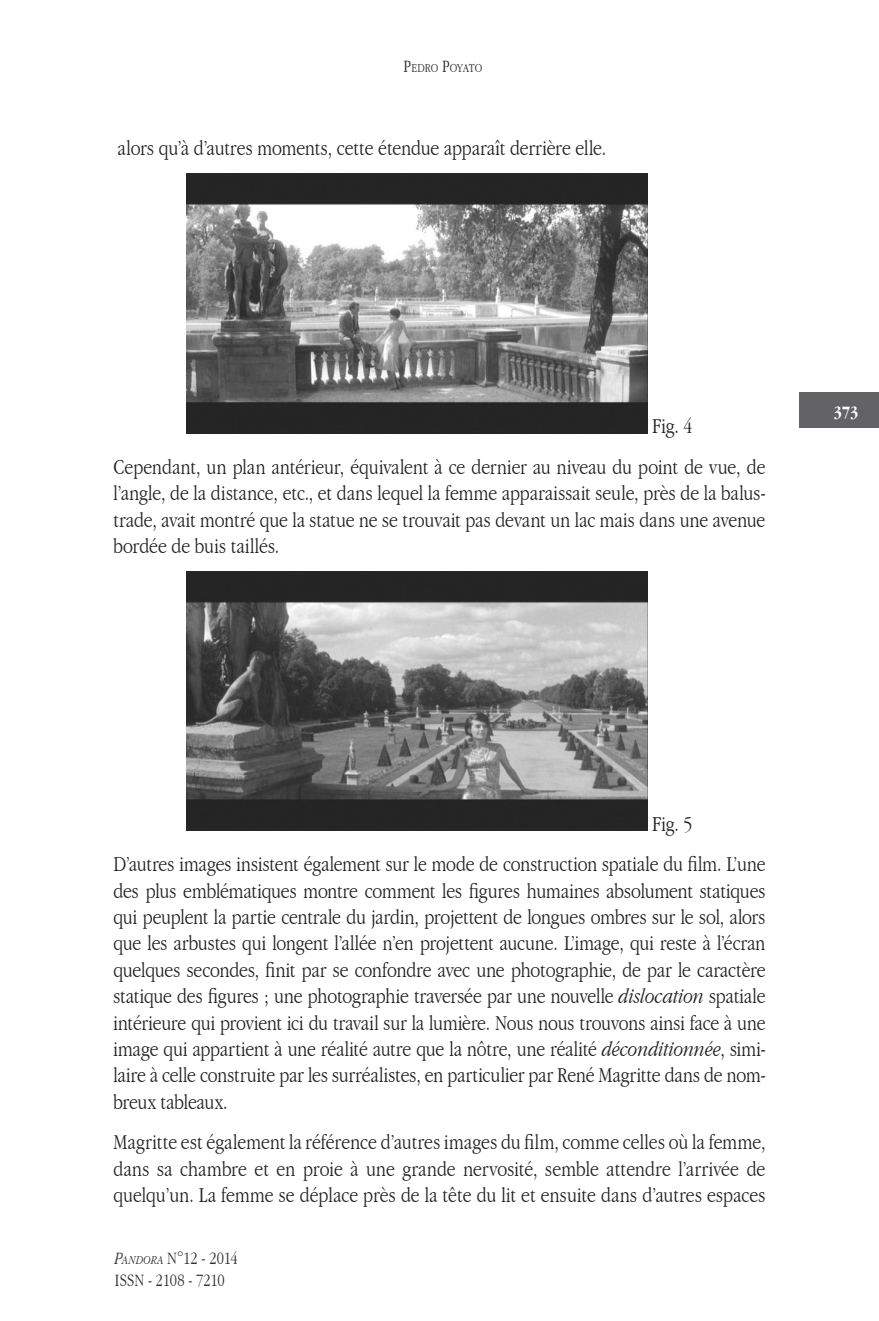
<style>
.page{position:relative;width:879px;height:1321px;background:#fff}
.page>*{position:absolute;margin:0;border:0;box-sizing:border-box;transform-origin:0 0}
.TEXTE{font:300 condensed 22px/26.4px "Garamond";color:#231f20;text-align:justify}
.t1{font:300 condensed 18px/22px "Garamond";letter-spacing:.005em;color:#312f30}
.t2{font:700 condensed 18px "Garamond";color:#fff}
.t3{font:300 condensed 12.6px "Garamond";letter-spacing:.01em;color:#312f30}
.s1{font-size:18px}
.s2{font-style:italic}
.s3{font-style:italic;font-size:12.6px}
</style>
<div class="page">
<div style="left:799px;top:392px;width:80px;height:36px;background:#636366"></div>
<img style="left:187px;top:174px;width:460px;height:259px">
<img style="left:187px;top:571px;width:460px;height:260px">
<p class="t3" style="left:403px;top:61px;width:80px"><span class="s1">P</span>EDRO <span class="s1">P</span>OYATO</p>
<p class="TEXTE" style="left:118px;top:135px;width:490px">alors qu’à d’autres moments, cette étendue apparaît derrière elle.</p>
<p class="TEXTE" style="left:652px;top:413px;width:42px">Fig. 4</p>
<p class="TEXTE" style="left:113px;top:453px;width:653px">Cependant, un plan antérieur, équivalent à ce dernier au niveau du point de vue, de l’angle, de la distance, etc., et dans lequel la femme apparaissait seule, près de la balus&shy;trade, avait montré que la statue ne se trouvait pas devant un lac mais dans une avenue bordée de buis taillés.</p>
<p class="t2" style="left:834px;top:402px;width:26px">373</p>
<p class="TEXTE" style="left:652px;top:810px;width:42px">Fig. 5</p>
<p class="TEXTE" style="left:113px;top:851px;width:653px">D’autres images insistent également sur le mode de construction spatiale du film. L’une des plus emblématiques montre comment les figures humaines absolument statiques qui peuplent la partie centrale du jardin, projettent de longues ombres sur le sol, alors que les arbustes qui longent l’allée n’en projettent aucune. L’image, qui reste à l’écran quelques secondes, finit par se confondre avec une photographie, de par le caractère statique des figures ; une photographie traversée par une nouvelle <span class="s2">dislocation</span> spatiale intérieure qui provient ici du travail sur la lumière. Nous nous trouvons ainsi face à une image qui appartient à une réalité autre que la nôtre, une réalité <span class="s2">déconditionnée</span>, simi&shy;laire à celle construite par les surréalistes, en particulier par René Magritte dans de nom&shy;breux tableaux.</p>
<p class="TEXTE" style="left:113px;top:1129px;width:654px">Magritte est également la référence d’autres images du film, comme celles où la femme, dans sa chambre et en proie à une grande nervosité, semble attendre l’arrivée de quelqu’un. La femme se déplace près de la tête du lit et ensuite dans d’autres espaces</p>
<p class="t1" style="left:115px;top:1247px;width:124px"><span class="s2">P</span><span class="s3">ANDORA</span> N°12 - 2014<br>ISSN - 2108 - 7210</p>
</div>
